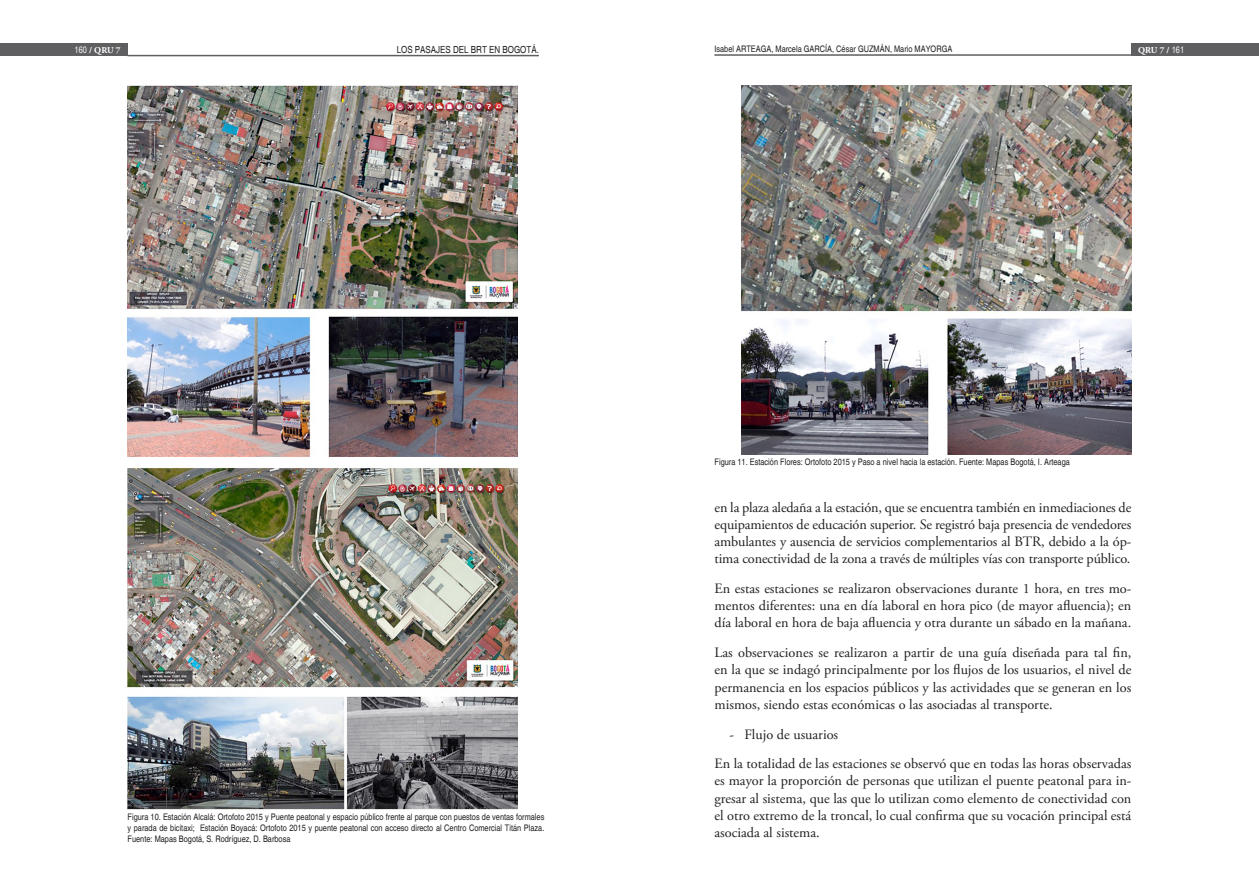
<style>
.page{position:relative;width:1259px;height:893px;background:#fff}
.page>*{position:absolute;margin:0;border:0;box-sizing:border-box;transform-origin:0 0}
.cuerpo{font:14.25px/17.1px "Adobe Garamond Pro";color:#231f20;text-align:justify}
.t1{font:condensed 9.75px "Helvetica";color:#231f20}
.sumario{font:condensed 9px/10.8px "Helvetica";color:#231f20;text-align:justify}
.t2{font:700 9px "Adobe Garamond Pro";letter-spacing:-.02em;color:#fff}
.s1{font-family:"Arial Narrow";font-weight:400}
</style>
<div class="page">
<hr style="left:128px;top:55px;width:411px;height:1px;background:#5f5f62">
<hr style="left:714px;top:54px;width:418px;height:2px;background:#5f5f62">
<div style="left:0;top:44px;width:128px;height:12px;background:#5f5f62"></div>
<div style="left:1131px;top:43px;width:128px;height:13px;background:#5f5f62"></div>
<img style="left:128px;top:85px;width:390px;height:725px">
<img style="left:741px;top:85px;width:390px;height:369px">
<p class="t2" style="left:75px;top:45px;width:47px"><span class="s1">160</span> / QRU 7</p>
<p class="sumario" style="left:714px;top:43px;width:239px">Isabel ARTEAGA, Marcela GARCÍA, César GUZMÁN, Mario MAYORGA</p>
<p class="t2" style="left:1138px;top:45px;width:47px">QRU 7 / <span class="s1">161</span></p>
<p class="t1" style="left:397px;top:44px;width:144px">LOS PASAJES DEL BRT EN BOGOTÁ.</p>
<p class="sumario" style="left:128px;top:812px;width:418px">Figura 10. Estación Alcalá: Ortofoto 2015 y Puente peatonal y espacio público frente al parque con puestos de ventas formales y parada de bicitaxi; Estación Boyacá: Ortofoto 2015 y puente peatonal con acceso directo al Centro Comercial Titán Plaza.<br>Fuente: Mapas Bogotá, S. Rodríguez, D. Barbosa</p>
<p class="sumario" style="left:714px;top:456px;width:357px">Figura 11. Estación Flores: Ortofoto 2015 y Paso a nivel hacia la estación. Fuente: Mapas Bogotá, I. Arteaga</p>
<p class="cuerpo" style="left:714px;top:500px;width:418px">en la plaza aledaña a la estación, que se encuentra también en inmediaciones de equipamientos de educación superior. Se registró baja presencia de vendedores ambulantes y ausencia de servicios complementarios al BTR, debido a la óp&shy;tima conectividad de la zona a través de múltiples vías con transporte público.</p>
<p class="cuerpo" style="left:714px;top:581px;width:418px">En estas estaciones se realizaron observaciones durante 1 hora, en tres mo&shy;mentos diferentes: una en día laboral en hora pico (de mayor afluencia); en día laboral en hora de baja afluencia y otra durante un sábado en la mañana.</p>
<p class="cuerpo" style="left:714px;top:645px;width:418px">Las observaciones se realizaron a partir de una guía diseñada para tal fin, en la que se indagó principalmente por los flujos de los usuarios, el nivel de permanencia en los espacios públicos y las actividades que se generan en los mismos, siendo estas económicas o las asociadas al transporte.</p>
<p class="cuerpo" style="left:729px;top:726px;width:110px">- Flujo de usuarios</p>
<p class="cuerpo" style="left:714px;top:756px;width:418px">En la totalidad de las estaciones se observó que en todas las horas observadas es mayor la proporción de personas que utilizan el puente peatonal para in&shy;gresar al sistema, que las que lo utilizan como elemento de conectividad con el otro extremo de la troncal, lo cual confirma que su vocación principal está asociada al sistema.</p>
</div>
